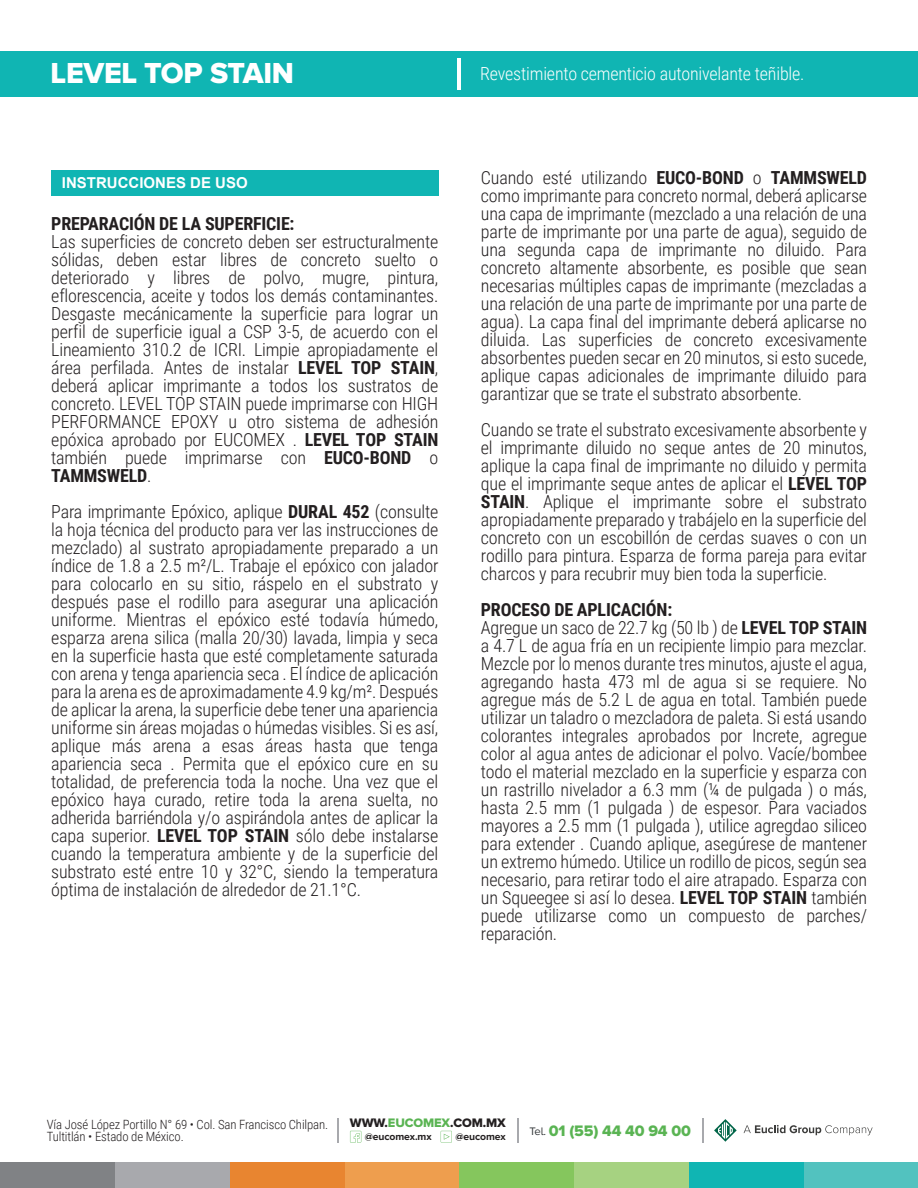
<style>
.page{position:relative;width:918px;height:1188px;background:#fff}
.page>*{position:absolute;margin:0;border:0;box-sizing:border-box;transform-origin:0 0}
.t1{font:30px "Proxima Nova A Extrabld";letter-spacing:-.01em;color:#fff}
.t2{font:300 18px/18px "Roboto Condensed";letter-spacing:-.01em;color:#231f20;text-align:justify}
.t3{font:300 18px "Roboto Condensed";letter-spacing:-.01em;color:#fff}
.t4{font:700 18px "Roboto Condensed";letter-spacing:-.01em;color:#231f20}
.t5{font:15.75px "Proxima Nova A Extrabld";letter-spacing:-.01em;color:#5ab453}
.t6{font:700 15px "Arial";color:#fff}
.t7{font:300 12.75px/12.8px "Roboto Condensed";letter-spacing:-.01em;color:#231f20}
.t8{font:12.75px "Proxima Nova A Extrabld";letter-spacing:-.01em;color:#231f20}
.t9{font:700 10.35px "Proxima Nova A";letter-spacing:-.01em;color:#231f20}
.s1{font-weight:700}
.s2{color:#5ab453}
.s3{font-family:"Proxima Nova A";font-size:11.25px;color:#333739}
</style>
<div class="page">
<div style="left:804px;top:1162px;width:114px;height:26px;background:#52c2bf"></div>
<div style="left:689px;top:1162px;width:115px;height:26px;background:#10b5b3"></div>
<div style="left:574px;top:1162px;width:115px;height:26px;background:#a6d281"></div>
<div style="left:459px;top:1162px;width:115px;height:26px;background:#85c65d"></div>
<div style="left:345px;top:1162px;width:114px;height:26px;background:#ee9e4e"></div>
<div style="left:230px;top:1162px;width:115px;height:26px;background:#e88530"></div>
<div style="left:115px;top:1162px;width:115px;height:26px;background:#a8a9ad"></div>
<div style="left:0;top:1162px;width:115px;height:26px;background:#808285"></div>
<svg style="left:714px;top:1119px;width:23px;height:23px"></svg>
<svg style="left:744px;top:1125px;width:129px;height:10px"></svg>
<svg style="left:441px;top:1131px;width:11px;height:12px"></svg>
<svg style="left:350px;top:1131px;width:11px;height:12px"></svg>
<svg style="left:702px;top:1118px;width:1px;height:25px"></svg>
<svg style="left:517px;top:1118px;width:1px;height:25px"></svg>
<hr style="left:337px;top:1118px;width:2px;height:25px;background:#a8a9ad">
<div style="left:0;top:51px;width:918px;height:45px;background:#10b5b3"></div>
<hr style="left:457px;top:58px;width:4px;height:31px;background:#fff">
<div style="left:51px;top:170px;width:387px;height:26px;background:#10b5b3"></div>
<h1 class="t1" style="left:51px;top:56px;width:245px">LEVEL TOP STAIN</h1>
<p class="t3" style="left:480px;top:61px;width:326px">Revestimiento cementicio autonivelante teñible.</p>
<p class="t6" style="left:62px;top:173px;width:187px">INSTRUCCIONES DE USO</p>
<p class="t4" style="left:51px;top:211px;width:245px">PREPARACIÓN DE LA SUPERFICIE:</p>
<p class="t2" style="left:51px;top:232px;width:389px">Las superficies de concreto deben ser estructuralmente sólidas, deben estar libres de concreto suelto o deteriorado y libres de polvo, mugre, pintura, eflorescencia, aceite y todos los demás contaminantes.<br>Desgaste mecánicamente la superficie para lograr un perfil de superficie igual a CSP 3-5, de acuerdo con el Lineamiento 310.2 de ICRI. Limpie apropiadamente el área perfilada. Antes de instalar <span class="s1">LEVEL TOP STAIN</span>, deberá aplicar imprimante a todos los sustratos de concreto. LEVEL TOP STAIN puede imprimarse con HIGH PERFORMANCE EPOXY u otro sistema de adhesión epóxica aprobado por EUCOMEX . <span class="s1">LEVEL TOP STAIN </span>también puede imprimarse con <span class="s1">EUCO-BOND</span> o <span class="s1">TAMMSWELD</span>.</p>
<p class="t2" style="left:51px;top:502px;width:389px">Para imprimante Epóxico, aplique <span class="s1">DURAL 452</span> (consulte la hoja técnica del producto para ver las instrucciones de mezclado) al sustrato apropiadamente preparado a un índice de 1.8 a 2.5 m²/L. Trabaje el epóxico con jalador para colocarlo en su sitio, ráspelo en el substrato y después pase el rodillo para asegurar una aplicación uniforme. Mientras el epóxico esté todavía húmedo, esparza arena silica (malla 20/30) lavada, limpia y seca en la superficie hasta que esté completamente saturada con arena y tenga apariencia seca . El índice de aplicación para la arena es de aproximadamente 4.9 kg/m². Después de aplicar la arena, la superficie debe tener una apariencia uniforme sin áreas mojadas o húmedas visibles. Si es así, aplique más arena a esas áreas hasta que tenga apariencia seca . Permita que el epóxico cure en su totalidad, de preferencia toda la noche. Una vez que el epóxico haya curado, retire toda la arena suelta, no adherida barriéndola y/o aspirándola antes de aplicar la capa superior. <span class="s1">LEVEL TOP STAIN</span> sólo debe instalarse cuando la temperatura ambiente y de la superficie del substrato esté entre 10 y 32°C, siendo la temperatura óptima de instalación de alrededor de 21.1°C.</p>
<p class="t2" style="left:481px;top:168px;width:388px">Cuando esté utilizando <span class="s1">EUCO-BOND</span> o <span class="s1">TAMMSWELD </span>como imprimante para concreto normal, deberá aplicarse una capa de imprimante (mezclado a una relación de una parte de imprimante por una parte de agua), seguido de una segunda capa de imprimante no diluido. Para concreto altamente absorbente, es posible que sean necesarias múltiples capas de imprimante (mezcladas a una relación de una parte de imprimante por una parte de agua). La capa final del imprimante deberá aplicarse no diluida. Las superficies de concreto excesivamente absorbentes pueden secar en 20 minutos, si esto sucede, aplique capas adicionales de imprimante diluido para garantizar que se trate el substrato absorbente.</p>
<p class="t2" style="left:481px;top:420px;width:388px">Cuando se trate el substrato excesivamente absorbente y el imprimante diluido no seque antes de 20 minutos, aplique la capa final de imprimante no diluido y permita que el imprimante seque antes de aplicar el <span class="s1">LEVEL TOP STAIN</span>. Aplique el imprimante sobre el substrato apropiadamente preparado y trabájelo en la superficie del concreto con un escobillón de cerdas suaves o con un rodillo para pintura. Esparza de forma pareja para evitar charcos y para recubrir muy bien toda la superficie.</p>
<p class="t2" style="left:481px;top:600px;width:388px;text-align:left"><span class="s1">PROCESO DE APLICACIÓN:<br></span>Agregue un saco de 22.7 kg (50 lb ) de <span class="s1">LEVEL TOP STAIN </span>a 4.7 L de agua fría en un recipiente limpio para mezclar.<br>Mezcle por lo menos durante tres minutos, ajuste el agua, agregando hasta 473 ml de agua si se requiere. No agregue más de 5.2 L de agua en total. También puede utilizar un taladro o mezcladora de paleta. Si está usando colorantes integrales aprobados por Increte, agregue color al agua antes de adicionar el polvo. Vacíe/bombee todo el material mezclado en la superficie y esparza con un rastrillo nivelador a 6.3 mm (¼ de pulgada ) o más, hasta 2.5 mm (1 pulgada ) de espesor. Para vaciados mayores a 2.5 mm (1 pulgada ), utilice agregdao siliceo para extender . Cuando aplique, asegúrese de mantener un extremo húmedo. Utilice un rodillo de picos, según sea necesario, para retirar todo el aire atrapado. Esparza con un Squeegee si así lo desea. <span class="s1">LEVEL TOP STAIN</span> también puede utilizarse como un compuesto de parches/ reparación.</p>
<p class="t8" style="left:350px;top:1115px;width:157px">WWW.<span class="s2">EUCOMEX</span>.COM.MX</p>
<p class="t9" style="left:365px;top:1131px;width:68px">@eucomex.mx</p>
<p class="t9" style="left:456px;top:1131px;width:52px">@eucomex</p>
<p class="t7" style="left:47px;top:1117px;width:283px">Vía José López Portillo N° 69 • Col. San Francisco Chilpan.<br>Tultitlán • Estado de México.</p>
<p class="t5" style="left:529px;top:1121px;width:163px"><span class="s3">Tel.</span> 01 (55) 44 40 94 00</p>
</div>
